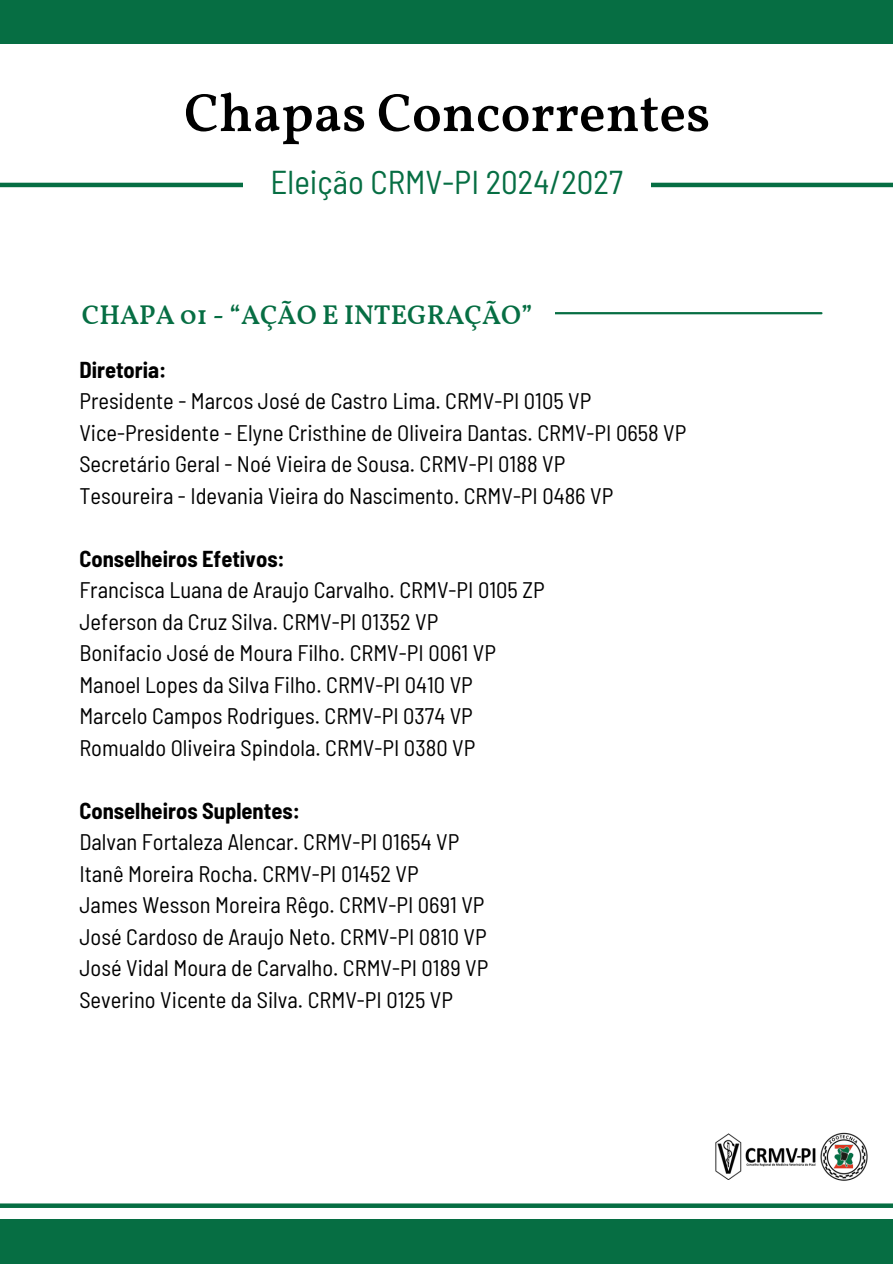
<style>
.page{position:relative;width:893px;height:1264px;background:#fff}
.page>*{position:absolute;margin:0;border:0;box-sizing:border-box;transform-origin:0 0}
.t1{font:600 54px "Vollkorn";color:#000}
.t2{font:semi-condensed 33px "Barlow";color:#066e43}
.t3{font:600 27px "Vollkorn";color:#066e43}
.t4{font:semi-condensed 22.5px "Barlow";color:#000}
.t5{font:700 semi-condensed 22.5px "Barlow";color:#000}
</style>
<div class="page">
<div style="left:0;top:0;width:892px;height:44px;background:#066e43"></div>
<div style="left:0;top:1219px;width:892px;height:44px;background:#066e43"></div>
<hr style="left:0;top:183px;width:892px;height:4px;background:#066e43">
<svg style="left:0;top:1203px;width:892px;height:4px;background:#227e58"></svg>
<hr style="left:376px;top:312px;width:445px;height:2px;background:#066e43">
<div style="left:243px;top:150px;width:407px;height:62px;background:#fff"></div>
<div style="left:71px;top:294px;width:484px;height:46px;background:#fff"></div>
<img style="left:715px;top:1132px;width:153px;height:49px">
<p class="t1" style="left:184px;top:90px;width:527px">Chapas Concorrentes</p>
<h1 class="t2" style="left:270px;top:161px;width:354px">Eleição CRMV-PI 2024/2027</h1>
<h2 class="t3" style="left:82px;top:303px;width:452px">CHAPA 01 - “AÇÃO E INTEGRAÇÃO”</h2>
<p class="t5" style="left:79px;top:355px;width:88px">Diretoria:</p>
<p class="t4" style="left:79px;top:386px;width:513px">Presidente - Marcos José de Castro Lima. CRMV-PI 0105 VP</p>
<p class="t4" style="left:79px;top:418px;width:608px">Vice-Presidente - Elyne Cristhine de Oliveira Dantas. CRMV-PI 0658 VP</p>
<p class="t4" style="left:79px;top:449px;width:487px">Secretário Geral - Noé Vieira de Sousa. CRMV-PI 0188 VP</p>
<p class="t4" style="left:79px;top:481px;width:535px">Tesoureira - Idevania Vieira do Nascimento. CRMV-PI 0486 VP</p>
<p class="t5" style="left:79px;top:544px;width:207px">Conselheiros Efetivos:</p>
<p class="t4" style="left:79px;top:575px;width:467px">Francisca Luana de Araujo Carvalho. CRMV-PI 0105 ZP</p>
<p class="t4" style="left:79px;top:607px;width:360px">Jeferson da Cruz Silva. CRMV-PI 01352 VP</p>
<p class="t4" style="left:79px;top:638px;width:418px">Bonifacio José de Moura Filho. CRMV-PI 0061 VP</p>
<p class="t4" style="left:79px;top:670px;width:395px">Manoel Lopes da Silva Filho. CRMV-PI 0410 VP</p>
<p class="t4" style="left:79px;top:701px;width:395px">Marcelo Campos Rodrigues. CRMV-PI 0374 VP</p>
<p class="t4" style="left:79px;top:733px;width:397px">Romualdo Oliveira Spindola. CRMV-PI 0380 VP</p>
<p class="t5" style="left:79px;top:796px;width:222px">Conselheiros Suplentes:</p>
<p class="t4" style="left:79px;top:827px;width:381px">Dalvan Fortaleza Alencar. CRMV-PI 01654 VP</p>
<p class="t4" style="left:79px;top:859px;width:341px">Itanê Moreira Rocha. CRMV-PI 01452 VP</p>
<p class="t4" style="left:79px;top:890px;width:406px">James Wesson Moreira Rêgo. CRMV-PI 0691 VP</p>
<p class="t4" style="left:79px;top:922px;width:409px">José Cardoso de Araujo Neto. CRMV-PI 0810 VP</p>
<p class="t4" style="left:79px;top:953px;width:410px">José Vidal Moura de Carvalho. CRMV-PI 0189 VP</p>
<p class="t4" style="left:79px;top:985px;width:375px">Severino Vicente da Silva. CRMV-PI 0125 VP</p>
</div>
